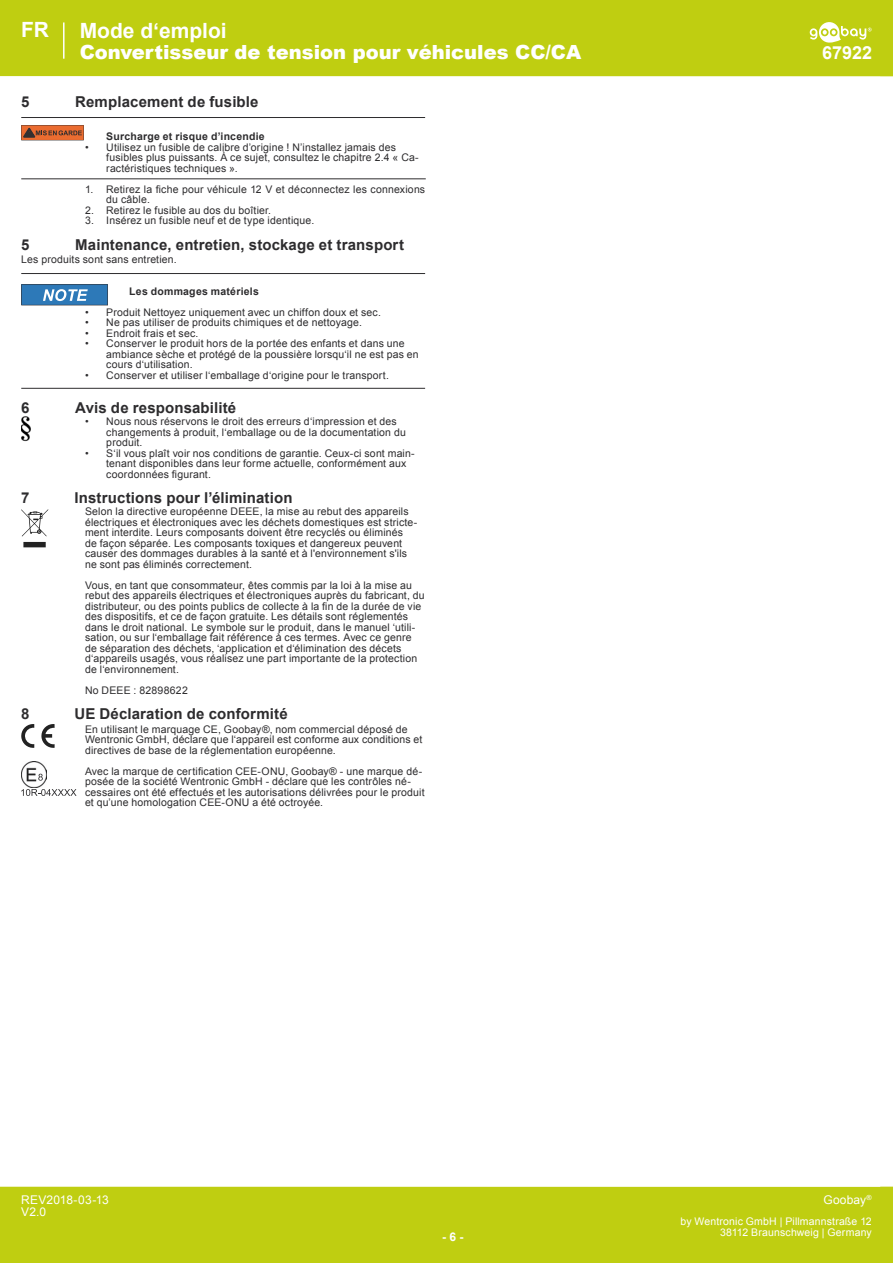
<style>
.page{position:relative;width:893px;height:1263px;background:#fff}
.page>*{position:absolute;margin:0;border:0;box-sizing:border-box;transform-origin:0 0}
.t1{font:700 21px "Arial";color:#fff}
.t2{font:900 19.5px "Arial";color:#fff}
.t3{font:700 18px "Arial";color:#fff}
.t4{font:700 15px "Arial";letter-spacing:.01em;color:#2d2c2e}
.t5{font:12px/12px "Arial";letter-spacing:.01em;color:#fff}
.t6{font:700 12px "Arial";color:#fff}
.t7{font:10.5px/10.5px "Arial";letter-spacing:.015em;color:#2d2c2e}
.t8{font:10.5px/10.5px "Arial";letter-spacing:.015em;color:#fff;text-align:right}
.t9{font:700 10.5px "Arial";letter-spacing:.02em;color:#2d2c2e}
</style>
<div class="page">
<div style="left:0;top:1187px;width:893px;height:76px;background:#bfce11"></div>
<div style="left:0;top:0;width:893px;height:76px;background:#bfce11"></div>
<svg style="left:810px;top:22px;width:62px;height:21px"></svg>
<hr style="left:63px;top:22px;width:2px;height:37px;background:#fff">
<hr style="left:21px;top:117px;width:404px;height:1px;background:#2d2c2e">
<svg style="left:21px;top:125px;width:63px;height:15px"></svg>
<hr style="left:21px;top:178px;width:405px;height:1px;background:#2d2c2e">
<hr style="left:21px;top:273px;width:404px;height:1px;background:#2d2c2e">
<svg style="left:21px;top:284px;width:87px;height:21px;background:#4886ba"></svg>
<hr style="left:21px;top:388px;width:404px;height:1px;background:#2d2c2e">
<img style="left:21px;top:416px;width:10px;height:25px">
<svg style="left:21px;top:509px;width:27px;height:38px"></svg>
<svg style="left:21px;top:724px;width:13px;height:24px"></svg>
<svg style="left:41px;top:724px;width:14px;height:24px"></svg>
<img style="left:21px;top:762px;width:26px;height:25px">
<svg style="left:38px;top:774px;width:5px;height:7px"></svg>
<svg style="left:21px;top:789px;width:56px;height:7px"></svg>
<h1 class="t1" style="left:21px;top:15px;width:29px">FR</h1>
<h1 class="t1" style="left:80px;top:15px;width:149px">Mode d‘emploi</h1>
<h2 class="t2" style="left:80px;top:37px;width:503px">Convertisseur de tension pour véhicules CC/CA</h2>
<h3 class="t4" style="left:21px;top:92px;width:10px">5</h3>
<h3 class="t4" style="left:75px;top:92px;width:185px">Remplacement de fusible</h3>
<p class="t9" style="left:106px;top:129px;width:160px">Surcharge et risque d’incendie</p>
<p class="t7" style="left:106px;top:142px;width:314px;text-indent:-21px">• Utilisez un fusible de calibre d’origine ! N’installez jamais des fusibles plus puissants. À ce sujet, consultez le chapitre 2.4 « Ca&shy;ractéristiques techniques ».</p>
<p class="t7" style="left:106px;top:184px;width:320px;text-indent:-21px">1. Retirez la fiche pour véhicule 12 V et déconnectez les connexions du câble.</p>
<p class="t7" style="left:85px;top:205px;width:188px">2. Retirez le fusible au dos du boîtier.</p>
<p class="t7" style="left:85px;top:215px;width:231px">3. Insérez un fusible neuf et de type identique.</p>
<h3 class="t4" style="left:21px;top:234px;width:10px">5</h3>
<h3 class="t4" style="left:75px;top:234px;width:330px">Maintenance, entretien, stockage et transport</h3>
<p class="t7" style="left:21px;top:254px;width:157px">Les produits sont sans entretien.</p>
<p class="t9" style="left:129px;top:284px;width:131px">Les dommages matériels</p>
<p class="t7" style="left:85px;top:307px;width:297px">• Produit Nettoyez uniquement avec un chiffon doux et sec.</p>
<p class="t7" style="left:85px;top:317px;width:278px">• Ne pas utiliser de produits chimiques et de nettoyage.</p>
<p class="t7" style="left:85px;top:328px;width:115px">• Endroit frais et sec.</p>
<p class="t7" style="left:106px;top:338px;width:314px;text-indent:-21px">• Conserver le produit hors de la portée des enfants et dans une ambiance sèche et protégé de la poussière lorsqu‘il ne est pas en cours d‘utilisation.</p>
<p class="t7" style="left:85px;top:370px;width:305px">• Conserver et utiliser l‘emballage d‘origine pour le transport.</p>
<h3 class="t4" style="left:21px;top:398px;width:10px">6</h3>
<h3 class="t4" style="left:75px;top:398px;width:163px">Avis de responsabilité</h3>
<p class="t7" style="left:106px;top:416px;width:301px;text-indent:-21px">• Nous nous réservons le droit des erreurs d‘impression et des changements à produit, l‘emballage ou de la documentation du produit.</p>
<p class="t7" style="left:106px;top:448px;width:310px;text-indent:-21px">• S‘il vous plaît voir nos conditions de garantie. Ceux-ci sont main&shy;tenant disponibles dans leur forme actuelle, conformément aux coordonnées figurant.</p>
<h3 class="t4" style="left:21px;top:488px;width:10px">7</h3>
<h3 class="t4" style="left:74px;top:488px;width:220px">Instructions pour l’élimination</h3>
<p class="t7" style="left:85px;top:506px;width:334px">Selon la directive européenne DEEE, la mise au rebut des appareils électriques et électroniques avec les déchets domestiques est stricte&shy;ment interdite. Leurs composants doivent être recyclés ou éliminés de façon séparée. Les composants toxiques et dangereux peuvent causer des dommages durables à la santé et à l'environnement s'ils ne sont pas éliminés correctement.</p>
<p class="t7" style="left:85px;top:580px;width:341px">Vous, en tant que consommateur, êtes commis par la loi à la mise au rebut des appareils électriques et électroniques auprès du fabricant, du distributeur, ou des points publics de collecte à la fin de la durée de vie des dispositifs, et ce de façon gratuite. Les détails sont réglementés dans le droit national. Le symbole sur le produit, dans le manuel ‘utili&shy;sation, ou sur l‘emballage fait référence à ces termes. Avec ce genre de séparation des déchets, ‘application et d‘élimination des décets d‘appareils usagés, vous réalisez une part importante de la protection de l‘environnement.</p>
<p class="t7" style="left:85px;top:685px;width:104px">No DEEE : 82898622</p>
<h3 class="t4" style="left:21px;top:704px;width:10px">8</h3>
<h3 class="t4" style="left:74px;top:704px;width:215px">UE Déclaration de conformité</h3>
<p class="t7" style="left:85px;top:724px;width:339px">En utilisant le marquage CE, Goobay®, nom commercial déposé de<br>Wentronic GmbH, déclare que l‘appareil est conforme aux conditions et directives de base de la réglementation européenne.</p>
<p class="t7" style="left:85px;top:766px;width:341px">Avec la marque de certification CEE-ONU, Goobay® - une marque dé&shy;posée de la société Wentronic GmbH - déclare que les contrôles né&shy;cessaires ont été effectués et les autorisations délivrées pour le produit et qu’une homologation CEE-ONU a été octroyée.</p>
<h3 class="t3" style="left:822px;top:40px;width:52px">67922</h3>
<p class="t5" style="left:21px;top:1194px;width:89px">REV2018-03-13<br>V2.0</p>
<p class="t6" style="left:442px;top:1228px;width:23px">- 6 -</p>
<p class="t5" style="left:823px;top:1194px;width:50px">Goobay<sup>®</sup></p>
<p class="t8" style="left:681px;top:1216px;width:193px">by Wentronic GmbH | Pillmannstraße 12<br>38112 Braunschweig | Germany</p>
</div>
